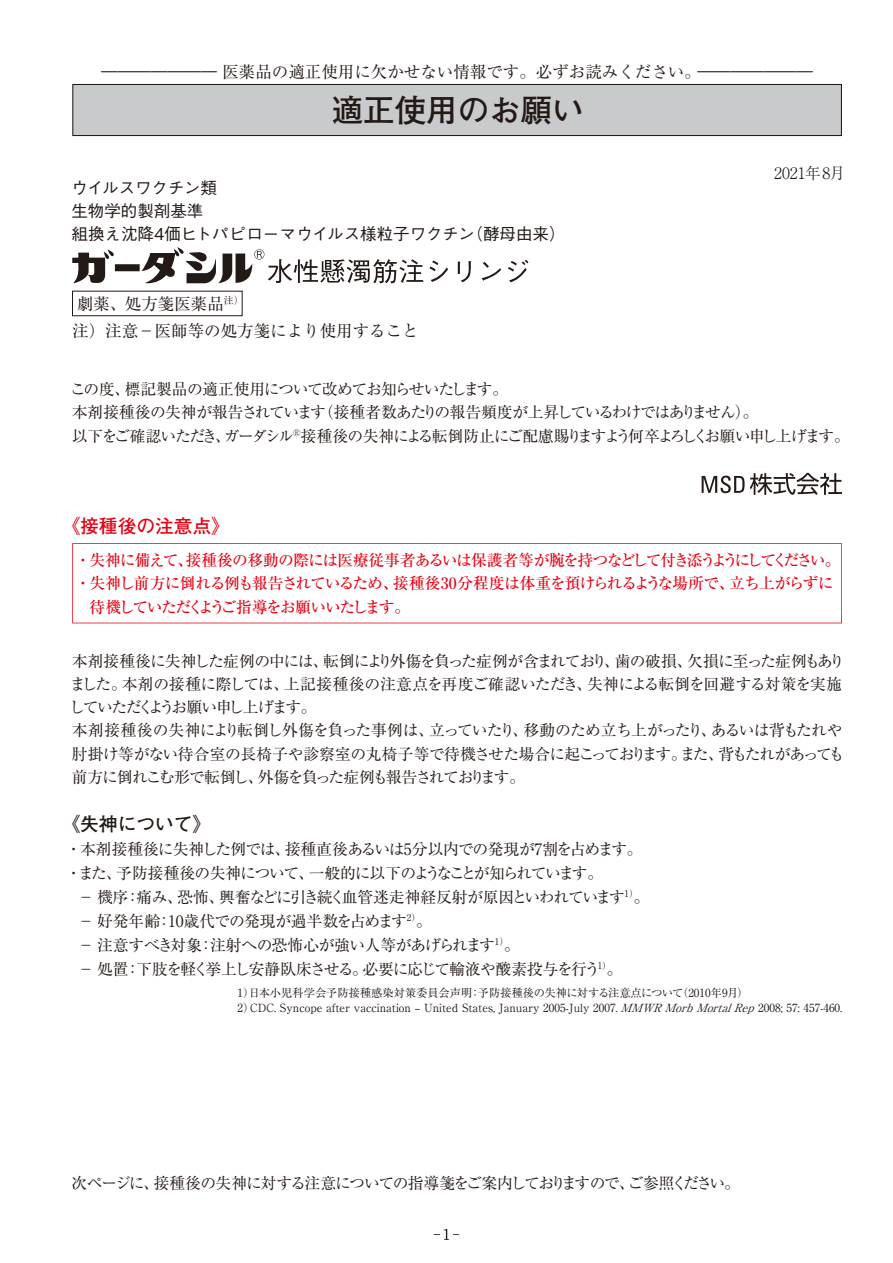
<style>
.page{position:relative;width:893px;height:1263px;background:#fff}
.page>*{position:absolute;margin:0;border:0;box-sizing:border-box;transform-origin:0 0}
.t1{font:700 31.5px "Futo Go B101 Pr 6";color:#231916}
.t2{font:700 18.75px "Futo Go B101 Pr 6";color:#e60013}
.t3{font:700 18.75px "Futo Go B101 Pr 6";color:#231916}
.t4{font:16.5px "Ryumin Pr 6";color:#231916}
.t5{font:500 16.5px "Gothic BBB Pr 6";color:#231916}
.t6{font:16.5px "Ryumin Pro";color:#231916}
.t7{font:15.75px/23.2px "Ryumin Pr 6";letter-spacing:-.06em;color:#231916}
.t8{font:15.75px/24px "Ryumin Pr 6";letter-spacing:-.035em;color:#231916}
.t9{font:15.75px/23.2px "Ryumin Pr 6";letter-spacing:-.08em;color:#231916}
.t10{font:500 15.75px "Ryumin Pr 6";letter-spacing:-.08em;color:#e60013}
.t11{font:500 15.75px "Ryumin Pr 6";letter-spacing:-.055em;color:#e60013}
.t12{font:300 15.75px "Ryumin Pr 6";color:#231916}
.t13{font:11.25px/15px "Ryumin Pr 6";color:#231916}
.s1{font-style:italic}
</style>
<div class="page">
<div style="left:72px;top:84px;width:770px;height:52px;background:#c9cacb;border:1px solid #231916"></div>
<svg style="left:702px;top:473px;width:140px;height:22px"></svg>
<svg style="left:434px;top:1229px;width:25px;height:11px"></svg>
<svg style="left:72px;top:543px;width:770px;height:80px"></svg>
<svg style="left:429px;top:261px;width:19px;height:21px"></svg>
<svg style="left:458px;top:261px;width:13px;height:21px"></svg>
<svg style="left:482px;top:262px;width:19px;height:19px"></svg>
<svg style="left:508px;top:260px;width:20px;height:22px"></svg>
<svg style="left:72px;top:247px;width:351px;height:36px"></svg>
<div style="left:72px;top:291px;width:170px;height:25px;border:1px solid #231916"></div>
<p class="t4" style="left:101px;top:59px;width:713px">――――――― 医薬品の適正使用に欠かせない情報です。必ずお読みください。―――――――</p>
<h1 class="t1" style="left:332px;top:85px;width:253px">適正使用のお願い</h1>
<p class="t5" style="left:71px;top:175px;width:147px">ウイルスワクチン類</p>
<p class="t5" style="left:72px;top:220px;width:496px">組換え沈降4価ヒトパピローマウイルス様粒子ワクチン（酵母由来）</p>
<p class="t5" style="left:71px;top:197px;width:134px">生物学的製剤基準</p>
<p class="t6" style="left:77px;top:291px;width:168px">劇薬、処方箋医薬品<sup>注）</sup></p>
<p class="t4" style="left:72px;top:318px;width:348px">注）注意－医師等の処方箋により使用すること</p>
<p class="t12" style="left:774px;top:161px;width:73px">2021年8月</p>
<p class="t9" style="left:70px;top:377px;width:781px">この度、標記製品の適正使用について改めてお知らせいたします。<br>本剤接種後の失神が報告されています（接種者数あたりの報告頻度が上昇しているわけではありません）。<br>以下をご確認いただき、ガーダシル<sup>®</sup>接種後の失神による転倒防止にご配慮賜りますよう何卒よろしくお願い申し上げます。</p>
<p class="t2" style="left:61px;top:510px;width:170px">《接種後の注意点》</p>
<p class="t10" style="left:75px;top:548px;width:767px">・ 失神に備えて、接種後の移動の際には医療従事者あるいは保護者等が腕を持つなどして付き添うようにしてください。</p>
<p class="t11" style="left:75px;top:571px;width:760px">・ 失神し前方に倒れる例も報告されているため、接種後30分程度は体重を預けられるような場所で、立ち上がらずに</p>
<p class="t10" style="left:90px;top:594px;width:322px">待機していただくようご指導をお願いいたします。</p>
<p class="t7" style="left:69px;top:648px;width:777px">本剤接種後に失神した症例の中には、転倒により外傷を負った症例が含まれており、歯の破損、欠損に至った症例もありました。本剤の接種に際しては、上記接種後の注意点を再度ご確認いただき、失神による転倒を回避する対策を実施していただくようお願い申し上げます。<br>本剤接種後の失神により転倒し外傷を負った事例は、立っていたり、移動のため立ち上がったり、あるいは背もたれや肘掛け等がない待合室の長椅子や診察室の丸椅子等で待機させた場合に起こっております。また、背もたれがあっても前方に倒れこむ形で転倒し、外傷を負った症例も報告されております。</p>
<p class="t3" style="left:61px;top:808px;width:151px">《失神について》</p>
<p class="t7" style="left:66px;top:836px;width:578px;line-height:24px">・ 本剤接種後に失神した例では、接種直後あるいは5分以内での発現が7割を占めます。・ また、予防接種後の失神について、一般的に以下のようなことが知られています。</p>
<p class="t8" style="left:78px;top:884px;width:573px">－ 機序：痛み、恐怖、興奮などに引き続く血管迷走神経反射が原因といわれています<sup>1）</sup>。－ 好発年齢：10歳代での発現が過半数を占めます<sup>2）</sup>。<br>－ 注意すべき対象：注射への恐怖心が強い人等があげられます<sup>1）</sup>。<br>－ 処置：下肢を軽く挙上し安静臥床させる。必要に応じて輸液や酸素投与を行う<sup>1）</sup>。</p>
<p class="t13" style="left:237px;top:984px;width:606px">1）日本小児科学会予防接種感染対策委員会声明：予防接種後の失神に対する注意点について（2010年9月）<br>2）CDC. Syncope after vaccination ‒ United States, January 2005-July 2007. <span class="s1">MMWRMorbMortalRep</span>2008; 57: 457-460.</p>
<p class="t7" style="left:71px;top:1171px;width:670px">次ページに、接種後の失神に対する注意についての指導箋をご案内しておりますので、ご参照ください。</p>
</div>
